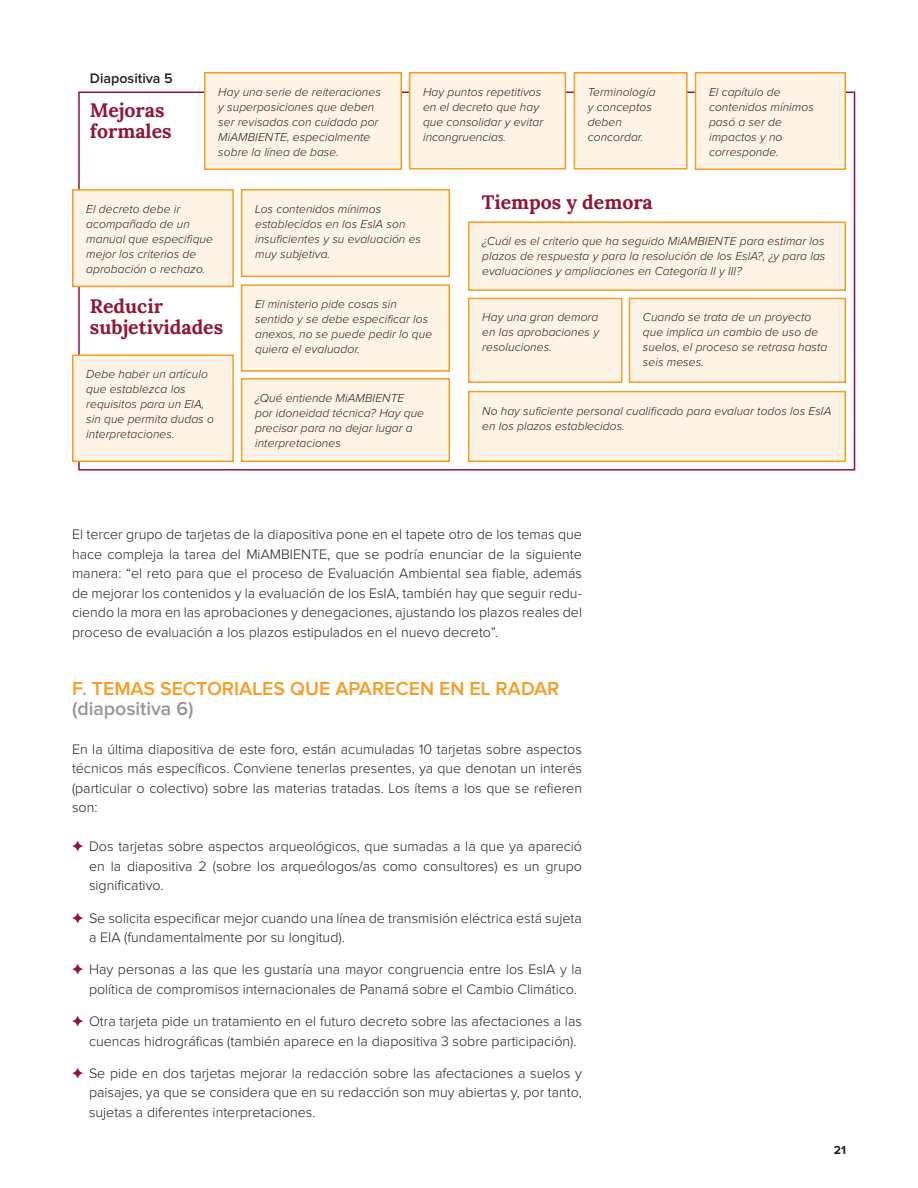
<style>
.page{position:relative;width:918px;height:1188px;background:#fff}
.page>*{position:absolute;margin:0;border:0;box-sizing:border-box;transform-origin:0 0}
.t1{font:600 19.5px/19.5px "Proxima Nova";color:#f89c24}
.FF_titulo_diapositiv{font:700 19.5px/21px "Lora";color:#8e1737}
.t2{font:300 14.25px/19.5px "Proxima Nova";color:#231f20;text-align:justify}
.t3{font:600 14.25px "Proxima Nova";color:#231f20}
.FF_texto_diapositiva{font:italic 300 12px/15px "Proxima Nova";letter-spacing:.005em;color:#231f20}
.t4{font:700 12px "Proxima Nova";color:#231f20}
.s1{color:#939598}
.s2{color:#8e1737}
</style>
<div class="page">
<div style="left:78px;top:92px;width:777px;height:379px;background:#fff;border:2px solid #8e1737"></div>
<div style="left:205px;top:73px;width:196px;height:96px;background:#fef4e6"></div>
<div style="left:204px;top:72px;width:198px;height:98px;border:2px solid #f89c24"></div>
<div style="left:73px;top:190px;width:160px;height:96px;background:#fef4e6"></div>
<div style="left:72px;top:189px;width:162px;height:98px;border:2px solid #f89c24"></div>
<div style="left:73px;top:355px;width:160px;height:106px;background:#fef4e6"></div>
<div style="left:72px;top:355px;width:162px;height:107px;border:2px solid #f89c24"></div>
<div style="left:242px;top:190px;width:207px;height:86px;background:#fef4e6"></div>
<div style="left:241px;top:189px;width:209px;height:88px;border:2px solid #f89c24"></div>
<div style="left:469px;top:222px;width:376px;height:68px;background:#fef4e6"></div>
<div style="left:468px;top:221px;width:378px;height:70px;border:2px solid #f89c24"></div>
<div style="left:242px;top:285px;width:207px;height:86px;background:#fef4e6"></div>
<div style="left:241px;top:284px;width:209px;height:88px;border:2px solid #f89c24"></div>
<div style="left:469px;top:299px;width:153px;height:83px;background:#fef4e6"></div>
<div style="left:468px;top:298px;width:154px;height:85px;border:2px solid #f89c24"></div>
<div style="left:469px;top:392px;width:376px;height:69px;background:#fef4e6"></div>
<div style="left:468px;top:391px;width:378px;height:71px;border:2px solid #f89c24"></div>
<div style="left:629px;top:299px;width:216px;height:83px;background:#fef4e6"></div>
<div style="left:629px;top:298px;width:217px;height:85px;border:2px solid #f89c24"></div>
<div style="left:242px;top:379px;width:207px;height:82px;background:#fef4e6"></div>
<div style="left:241px;top:378px;width:209px;height:84px;border:2px solid #f89c24"></div>
<div style="left:696px;top:73px;width:149px;height:96px;background:#fef4e6"></div>
<div style="left:695px;top:72px;width:151px;height:98px;border:2px solid #f89c24"></div>
<div style="left:410px;top:73px;width:155px;height:96px;background:#fef4e6"></div>
<div style="left:409px;top:72px;width:157px;height:98px;border:2px solid #f89c24"></div>
<div style="left:574px;top:73px;width:113px;height:96px;background:#fef4e6"></div>
<div style="left:574px;top:72px;width:114px;height:98px;border:2px solid #f89c24"></div>
<p class="t3" style="left:90px;top:72px;width:84px">Diapositiva 5</p>
<p class="FF_titulo_diapositiv" style="left:90px;top:99px;width:83px">Mejoras formales</p>
<p class="FF_texto_diapositiva" style="left:218px;top:85px;width:164px">Hay una serie de reiteraciones y superposiciones que deben ser revisadas con cuidado por<br>MiAMBIENTE, especialmente sobre la línea de base.</p>
<p class="FF_texto_diapositiva" style="left:423px;top:85px;width:122px">Hay puntos repetitivos en el decreto que hay que consolidar y evitar incongruencias.</p>
<p class="FF_texto_diapositiva" style="left:588px;top:85px;width:69px">Terminología y conceptos deben concordar.</p>
<p class="FF_texto_diapositiva" style="left:709px;top:85px;width:106px">El capítulo de contenidos mínimos pasó a ser de impactos y no corresponde.</p>
<p class="FF_texto_diapositiva" style="left:86px;top:202px;width:128px">El decreto debe ir acompañado de un manual que especifique mejor los criterios de aprobación o rechazo.</p>
<p class="FF_titulo_diapositiv" style="left:90px;top:294px;width:135px">Reducir subjetividades</p>
<p class="FF_texto_diapositiva" style="left:86px;top:367px;width:129px">Debe haber un artículo que establezca los requisitos para un EIA, sin que permita dudas o interpretaciones.</p>
<p class="FF_texto_diapositiva" style="left:255px;top:202px;width:167px">Los contenidos mínimos establecidos en los EslA son insuficientes y su evaluación es muy subjetiva.</p>
<p class="FF_texto_diapositiva" style="left:255px;top:297px;width:179px">El ministerio pide cosas sin sentido y se debe especificar los anexos, no se puede pedir lo que quiera el evaluador.</p>
<p class="FF_texto_diapositiva" style="left:255px;top:391px;width:170px">¿Qué entiende MiAMBIENTE por idoneidad técnica? Hay que precisar para no dejar lugar a interpretaciones</p>
<p class="FF_titulo_diapositiv" style="left:482px;top:190px;width:173px">Tiempos y demora</p>
<p class="FF_texto_diapositiva" style="left:482px;top:234px;width:345px;text-align:justify">¿Cuál es el criterio que ha seguido MiAMBIENTE para estimar los plazos de respuesta y para la resolución de los EslA?, ¿y para las evaluaciones y ampliaciones en Categoría II y III?</p>
<p class="FF_texto_diapositiva" style="left:482px;top:311px;width:118px;text-align:justify">Hay una gran demora en las aprobaciones y resoluciones.</p>
<p class="FF_texto_diapositiva" style="left:643px;top:311px;width:186px">Cuando se trata de un proyecto que implica un cambio de uso de suelos, el proceso se retrasa hasta seis meses.</p>
<p class="FF_texto_diapositiva" style="left:482px;top:404px;width:351px">No hay suficiente personal cualificado para evaluar todos los EsIA en los plazos establecidos.</p>
<p class="t2" style="left:72px;top:525px;width:512px">El tercer grupo de tarjetas de la diapositiva pone en el tapete otro de los temas que hace compleja la tarea del MiAMBIENTE, que se podría enunciar de la siguiente manera: “el reto para que el proceso de Evaluación Ambiental sea fiable, además de mejorar los contenidos y la evaluación de los EsIA, también hay que seguir redu&shy;ciendo la mora en las aprobaciones y denegaciones, ajustando los plazos reales del proceso de evaluación a los plazos estipulados en el nuevo decreto”.</p>
<p class="t1" style="left:72px;top:680px;width:489px">F. TEMAS SECTORIALES QUE APARECEN EN EL RADAR <span class="s1">(diapositiva 6)</span></p>
<p class="t2" style="left:72px;top:740px;width:512px">En la última diapositiva de este foro, están acumuladas 10 tarjetas sobre aspectos técnicos más específicos. Conviene tenerlas presentes, ya que denotan un interés (particular o colectivo) sobre las materias tratadas. Los ítems a los que se refieren son:</p>
<p class="t2" style="left:89px;top:837px;width:495px;text-indent:-17px"><span class="s2">✦</span> Dos tarjetas sobre aspectos arqueológicos, que sumadas a la que ya apareció en la diapositiva 2 (sobre los arqueólogos/as como consultores) es un grupo significativo.</p>
<p class="t2" style="left:89px;top:909px;width:494px;text-indent:-17px"><span class="s2">✦</span> Se solicita especificar mejor cuando una línea de transmisión eléctrica está sujeta a EIA (fundamentalmente por su longitud).</p>
<p class="t2" style="left:89px;top:960px;width:495px;text-indent:-17px"><span class="s2">✦</span> Hay personas a las que les gustaría una mayor congruencia entre los EsIA y la política de compromisos internacionales de Panamá sobre el Cambio Climático.</p>
<p class="t2" style="left:89px;top:1012px;width:494px;text-indent:-17px"><span class="s2">✦</span> Otra tarjeta pide un tratamiento en el futuro decreto sobre las afectaciones a las cuencas hidrográficas (también aparece en la diapositiva 3 sobre participación).</p>
<p class="t2" style="left:89px;top:1064px;width:494px;text-indent:-17px"><span class="s2">✦</span> Se pide en dos tarjetas mejorar la redacción sobre las afectaciones a suelos y paisajes, ya que se considera que en su redacción son muy abiertas y, por tanto, sujetas a diferentes interpretaciones.</p>
<p class="t4" style="left:834px;top:1144px;width:14px">21</p>
</div>
